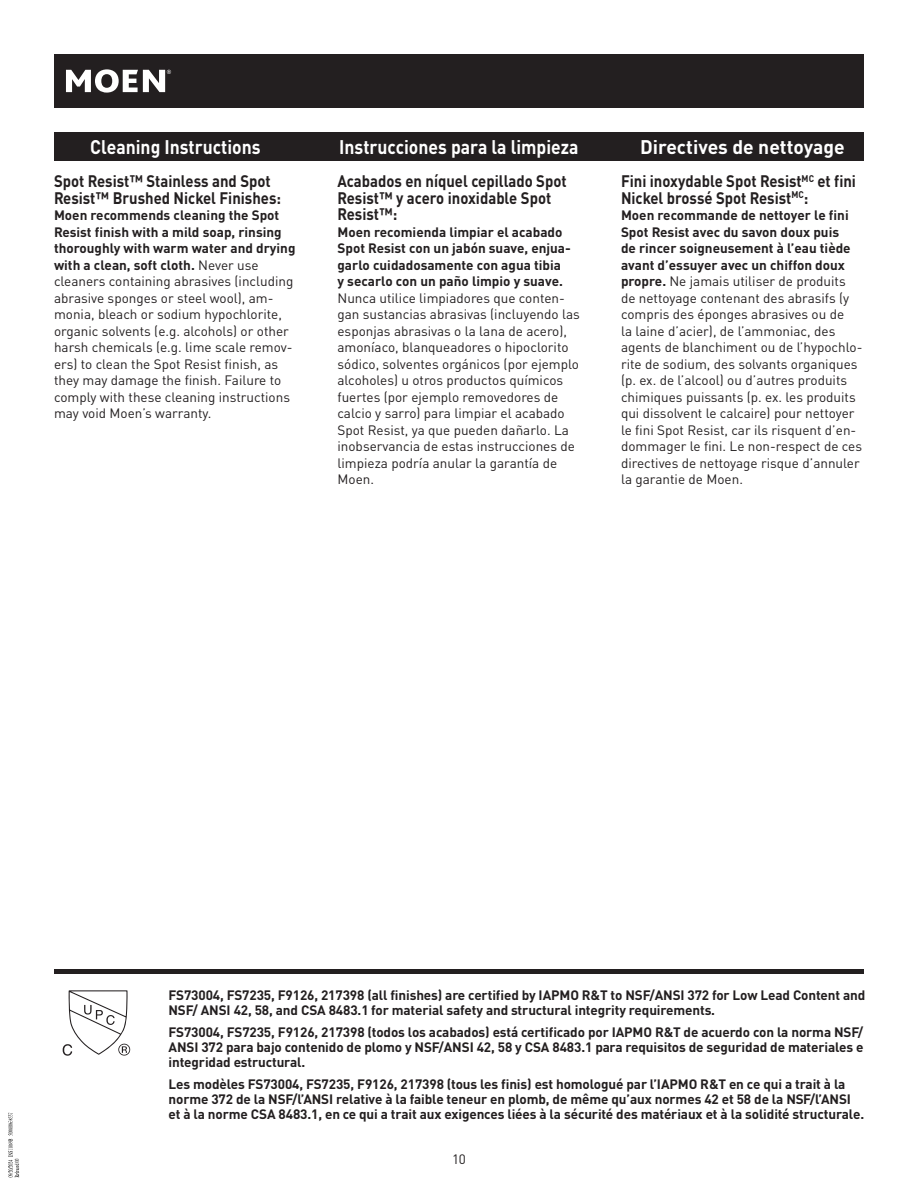
<style>
.page{position:relative;width:918px;height:1188px;background:#fff}
.page>*{position:absolute;margin:0;border:0;box-sizing:border-box;transform-origin:0 0}
.t1{font:700 19.5px "DIN Pro";color:#fff;scale:.9 1}
.t2{font:700 19.5px "DIN Pro";color:#fff}
.t3{font:700 16.5px/16.5px "DIN Pro";color:#231f20;scale:.9 1}
.t4{font:13.5px/16.5px "DIN Pro";color:#231f20}
.t5{font:700 13.5px/15px "DIN Pro";letter-spacing:-.01em;color:#231f20}
.s1{font-weight:700}
</style>
<div class="page">
<div style="left:54px;top:54px;width:810px;height:54px;background:#231f20"></div>
<svg style="left:66px;top:69px;width:105px;height:24px"></svg>
<svg style="left:63px;top:990px;width:67px;height:66px"></svg>
<div style="left:54px;top:969px;width:810px;height:5px;background:#231f20"></div>
<div style="left:54px;top:132px;width:810px;height:29px;background:#231f20"></div>
<svg style="left:8px;top:1113px;width:11px;height:64px"></svg>
<h1 class="t1" style="left:90px;top:130px;width:191px">Cleaning Instructions</h1>
<h1 class="t1" style="left:339px;top:130px;width:267px">Instrucciones para la limpieza</h1>
<h1 class="t2" style="left:640px;top:130px;width:206px">Directives de nettoyage</h1>
<p class="t3" style="left:54px;top:171px;width:254px">Spot Resist™ Stainless and Spot<br>Resist™ Brushed Nickel Finishes:</p>
<p class="t4" style="left:54px;top:206px;width:243px"><span class="s1">Moen recommends cleaning the Spot Resist finish with a mild soap, rinsing thoroughly with warm water and drying with a clean, soft cloth.</span> Never use cleaners containing abrasives (including abrasive sponges or steel wool), am&shy;monia, bleach or sodium hypochlorite, organic solvents (e.g. alcohols) or other harsh chemicals (e.g. lime scale remov&shy;ers) to clean the Spot Resist finish, as they may damage the finish. Failure to comply with these cleaning instructions may void Moen’s warranty.</p>
<p class="t3" style="left:338px;top:171px;width:256px">Acabados en níquel cepillado Spot<br>Resist™ y acero inoxidable Spot<br>Resist™:</p>
<p class="t5" style="left:338px;top:222px;width:235px;line-height:16.5px">Moen recomienda limpiar el acabado Spot Resist con un jabón suave, enjua&shy;garlo cuidadosamente con agua tibia y secarlo con un paño limpio y suave.</p>
<p class="t4" style="left:338px;top:289px;width:244px">Nunca utilice limpiadores que conten&shy;gan sustancias abrasivas (incluyendo las esponjas abrasivas o la lana de acero), amoníaco, blanqueadores o hipoclorito sódico, solventes orgánicos (por ejemplo alcoholes) u otros productos químicos fuertes (por ejemplo removedores de calcio y sarro) para limpiar el acabado Spot Resist, ya que pueden dañarlo. La inobservancia de estas instrucciones de limpieza podría anular la garantía de Moen.</p>
<p class="t3" style="left:621px;top:171px;width:263px">Fini inoxydable Spot Resist<sup>MC</sup> et fini<br>Nickel brossé Spot Resist<sup>MC</sup>:</p>
<p class="t4" style="left:621px;top:206px;width:243px"><span class="s1">Moen recommande de nettoyer le fini Spot Resist avec du savon doux puis<br>de rincer soigneusement à l’eau tiède avant d’essuyer avec un chiffon doux propre.</span> Ne jamais utiliser de produits de nettoyage contenant des abrasifs (y compris des éponges abrasives ou de<br>la laine d’acier), de l’ammoniac, des agents de blanchiment ou de l’hypochlo&shy;rite de sodium, des solvants organiques (p. ex. de l’alcool) ou d’autres produits chimiques puissants (p. ex. les produits qui dissolvent le calcaire) pour nettoyer le fini Spot Resist, car ils risquent d’en&shy;dommager le fini. Le non-respect de ces directives de nettoyage risque d’annuler la garantie de Moen.</p>
<p class="t5" style="left:168px;top:986px;width:698px">FS73004, FS7235, F9126, 217398 (all finishes) are certified by IAPMO R&amp;T to NSF/ANSI 372 for Low Lead Content and<br>NSF/ ANSI 42, 58, and CSA 8483.1 for material safety and structural integrity requirements.</p>
<p class="t5" style="left:169px;top:1023px;width:697px;text-align:justify">FS73004, FS7235, F9126, 217398 (todos los acabados) está certificado por IAPMO R&amp;T de acuerdo con la norma NSF/ ANSI 372 para bajo contenido de plomo y NSF/ANSI 42, 58 y CSA 8483.1 para requisitos de seguridad de materiales e integridad estructural.</p>
<p class="t5" style="left:169px;top:1075px;width:697px">Les modèles FS73004, FS7235, F9126, 217398 (tous les finis) est homologué par l’IAPMO R&amp;T en ce qui a trait à la norme 372 de la NSF/l’ANSI relative à la faible teneur en plomb, de même qu’aux normes 42 et 58 de la NSF/l’ANSI et à la norme CSA 8483.1, en ce qui a trait aux exigences liées à la sécurité des matériaux et à la solidité structurale.</p>
<p class="t4" style="left:452px;top:1150px;width:15px">10</p>
</div>
